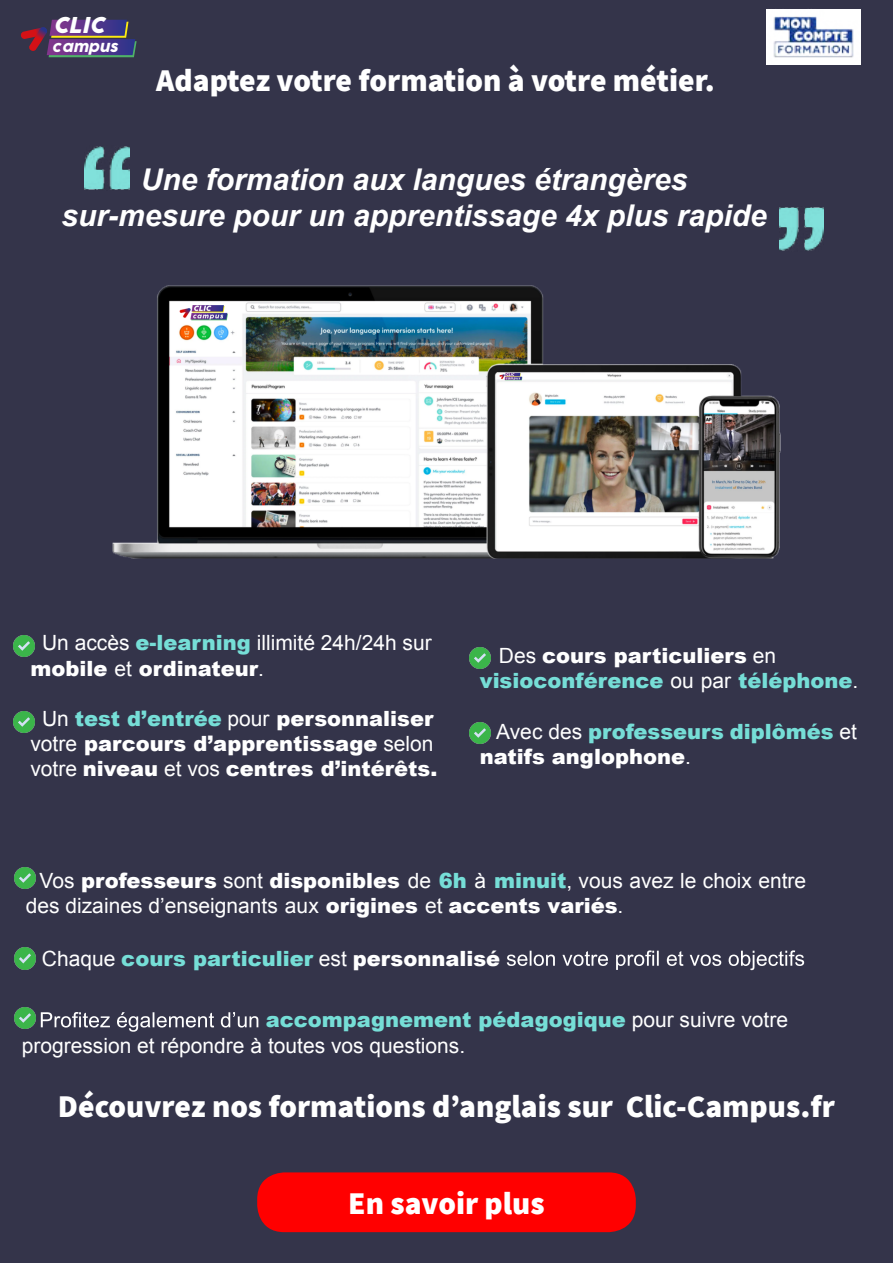
<style>
.page{position:relative;width:893px;height:1263px;background:#34344a}
.page>*{position:absolute;margin:0;border:0;box-sizing:border-box;transform-origin:0 0}
.t1{font:900 31.5px "Source Sans Pro";color:#fff}
.t2{font:italic 700 30px/36px "Arial";color:#fff;text-align:center}
.t3{font:italic 21.75px "Cocogoose Pro";color:#fff}
.t4{font:21px/25.2px "Arial";color:#fff}
.t5{font:900 21px/25.2px "Arial";color:#76ded7}
.t6{font:900 21px/25.2px "Arial";color:#fff;text-align:center}
.t7{font:italic 14.25px "Cocogoose Pro";color:#fff}
.s1{font-weight:900;color:#76ded7}
.s2{font-weight:900}
.s3{font-weight:400}
.s4{color:#76ded7}
.s5{font-weight:400;color:#fff}
.s6{color:#fff}
</style>
<div class="page">
<svg style="left:21px;top:20px;width:116px;height:37px"></svg>
<img style="left:766px;top:9px;width:95px;height:56px">
<svg style="left:41px;top:1012px;width:217px;height:20px"></svg>
<svg style="left:507px;top:950px;width:297px;height:20px"></svg>
<img style="left:84px;top:146px;width:45px;height:44px">
<img style="left:779px;top:207px;width:45px;height:44px">
<div style="left:257px;top:1172px;width:379px;height:60px;background:#f00;border-radius:27px"></div>
<img style="left:112px;top:285px;width:669px;height:274px">
<img style="left:14px;top:635px;width:21px;height:21px">
<img style="left:469px;top:647px;width:21px;height:22px">
<img style="left:469px;top:722px;width:21px;height:21px">
<img style="left:14px;top:711px;width:21px;height:21px">
<img style="left:15px;top:868px;width:21px;height:21px">
<img style="left:15px;top:948px;width:21px;height:21px">
<img style="left:15px;top:1008px;width:21px;height:21px">
<p class="t3" style="left:53px;top:10px;width:53px">CLIC</p>
<p class="t7" style="left:52px;top:38px;width:67px">campus</p>
<h1 class="t1" style="left:156px;top:59px;width:560px">Adaptez votre formation à votre métier.</h1>
<h2 class="t2" style="left:62px;top:162px;width:707px">Une formation aux langues étrangères sur-mesure pour un apprentissage 4x plus rapide</h2>
<p class="t4" style="left:30px;top:631px;width:403px;text-indent:12px">Un accès <span class="s1">e-learning</span> illimité 24h/24h sur <span class="s2">mobile</span> et <span class="s2">ordinateur</span>.</p>
<p class="t6" style="left:30px;top:705px;width:409px"><span class="s3">Un</span> <span class="s4">test d’entrée</span> <span class="s3">pour</span> personnaliser <span class="s3">votre</span> parcours d’apprentissage <span class="s3">selon votre</span> niveau <span class="s3">et vos</span> centres d’intérêts.</p>
<p class="t5" style="left:480px;top:642px;width:380px"><span class="s5">• Des</span> <span class="s6">cours particuliers</span> <span class="s5">en </span>visioconférence <span class="s5">ou par</span> téléphone<span class="s5">.</span></p>
<p class="t5" style="left:480px;top:718px;width:379px;text-indent:16px"><span class="s5">Avec des</span> professeurs diplômés <span class="s5">et </span><span class="s6">natifs anglophone</span><span class="s5">.</span></p>
<p class="t4" style="left:26px;top:868px;width:782px">• Vos <span class="s2">professeurs</span> sont <span class="s2">disponibles</span> de <span class="s1">6h</span> à <span class="s1">minuit</span>, vous avez le choix entre des dizaines d’enseignants aux <span class="s2">origines</span> et <span class="s2">accents variés</span>.</p>
<p class="t5" style="left:24px;top:945px;width:477px"><span class="s6">•</span> <span class="s5">Chaque</span> cours particulier <span class="s5">est</span> <span class="s6">personnalisé</span></p>
<p class="t4" style="left:22px;top:1007px;width:768px;text-indent:244px"><span class="s1">accompagnement pédagogique</span> pour suivre votre progression et répondre à toutes vos questions.</p>
<h1 class="t1" style="left:58px;top:1084px;width:778px">Découvrez nos formations d’anglais sur Clic-Campus.fr</h1>
<h1 class="t1" style="left:348px;top:1182px;width:198px">En savoir plus</h1>
</div>
